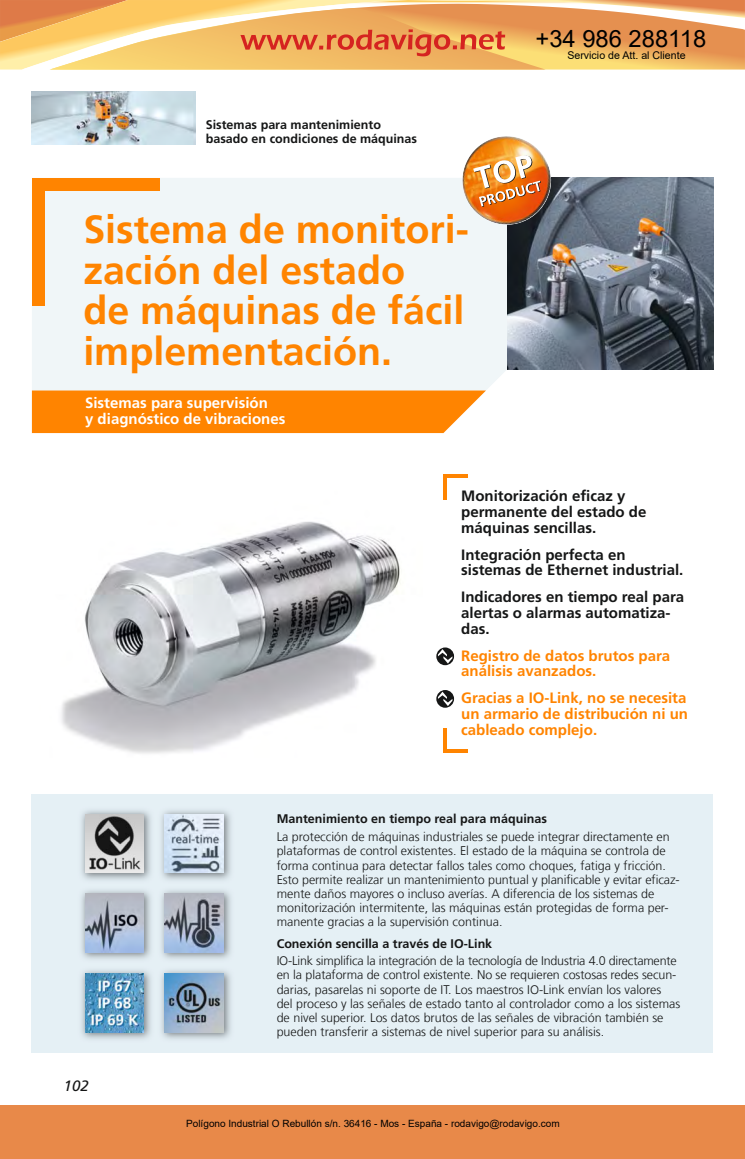
<style>
.page{position:relative;width:745px;height:1159px;background:#fff}
.page>*{position:absolute;margin:0;border:0;box-sizing:border-box;transform-origin:0 0}
.t1{font:700 39.38px/40.8px "Frutiger LT Com";color:#ff8400}
.t2{font:23.75px "Arial";color:#000}
.t3{font:700 15px/16px "Frutiger LT Com";color:#151616}
.t4{font:700 15px/16px "Frutiger LT Com";color:#ff8400}
.t5{font:700 15px/16px "Frutiger LT Com";color:#fff}
.t6{font:italic 15px "Frutiger LT Com";color:#151616}
.t7{font:300 12.5px/14.1px "Frutiger LT Com";color:#151616}
.t8{font:700 12.5px/14.1px "Frutiger LT Com";color:#151616}
.t9{font:10.62px "Arial";color:#000}
.t10{font:10px "Arial";color:#000}
</style>
<div class="page">
<img style="left:32px;top:91px;width:163px;height:53px">
<img style="left:32px;top:433px;width:390px;height:321px">
<div style="left:32px;top:794px;width:680px;height:259px;background:#e5f0f5"></div>
<div style="left:32px;top:178px;width:475px;height:214px;background:#f0f6f8"></div>
<img style="left:507px;top:178px;width:205px;height:191px">
<div style="left:32px;top:390px;width:453px;height:43px;background:#ff8400"></div>
<div style="left:32px;top:178px;width:127px;height:12px;background:#ff8400"></div>
<div style="left:32px;top:178px;width:12px;height:127px;background:#ff8400"></div>
<img style="left:81px;top:810px;width:150px;height:229px">
<img style="left:85px;top:814px;width:59px;height:58px">
<img style="left:157px;top:810px;width:1px;height:229px">
<img style="left:165px;top:814px;width:58px;height:58px">
<img style="left:85px;top:894px;width:59px;height:58px">
<img style="left:158px;top:885px;width:73px;height:1px">
<img style="left:165px;top:894px;width:58px;height:58px">
<img style="left:85px;top:973px;width:59px;height:59px">
<img style="left:158px;top:965px;width:73px;height:1px">
<img style="left:165px;top:973px;width:58px;height:59px">
<hr style="left:443px;top:475px;width:25px;height:3px;background:#ff8400">
<hr style="left:443px;top:475px;width:3px;height:24px;background:#ff8400">
<hr style="left:443px;top:749px;width:25px;height:4px;background:#ff8400">
<hr style="left:443px;top:728px;width:3px;height:25px;background:#ff8400">
<img style="left:457px;top:136px;width:98px;height:93px">
<svg style="left:436px;top:690px;width:18px;height:18px"></svg>
<svg style="left:437px;top:691px;width:15px;height:15px"></svg>
<svg style="left:436px;top:647px;width:18px;height:18px"></svg>
<svg style="left:437px;top:649px;width:15px;height:14px"></svg>
<div style="left:0;top:1105px;width:744px;height:54px;background:#e88949"></div>
<svg style="left:0;top:0;width:744px;height:70px;background:#f0b66e"></svg>
<h2 class="t2" style="left:535px;top:22px;width:172px">+34 986 288118</h2>
<p class="t8" style="left:206px;top:119px;width:213px">Sistemas para mantenimiento basado en condiciones de máquinas</p>
<h1 class="t1" style="left:83px;top:212px;width:387px">Sistema de monitori&shy;zación del estado<br>de máquinas de fácil implementación.</h1>
<p class="t5" style="left:85px;top:395px;width:202px">Sistemas para supervisión<br>y diagnóstico de vibraciones</p>
<p class="t9" style="left:567px;top:48px;width:120px">Servicio de Att. al Cliente</p>
<p class="t3" style="left:461px;top:489px;width:187px">Monitorización eficaz y permanente del estado de máquinas sencillas.</p>
<p class="t3" style="left:461px;top:547px;width:223px">Integración perfecta en sistemas de Ethernet industrial.</p>
<p class="t3" style="left:461px;top:590px;width:224px">Indicadores en tiempo real para alertas o alarmas automatiza&shy;das.</p>
<p class="t4" style="left:461px;top:648px;width:210px">Registro de datos brutos para análisis avanzados.</p>
<p class="t4" style="left:461px;top:691px;width:228px;text-align:justify">Gracias a IO-Link, no se necesita un armario de distribución ni un cableado complejo.</p>
<p class="t6" style="left:64px;top:1077px;width:27px">102</p>
<p class="t8" style="left:276px;top:813px;width:271px">Mantenimiento en tiempo real para máquinas</p>
<p class="t7" style="left:276px;top:830px;width:404px">La protección de máquinas industriales se puede integrar directamente en plataformas de control existentes. El estado de la máquina se controla de forma continua para detectar fallos tales como choques, fatiga y fricción.<br>Esto permite realizar un mantenimiento puntual y planificable y evitar eficaz - mente daños mayores o incluso averías. A diferencia de los sistemas de monitorización intermitente, las máquinas están protegidas de forma per&shy;manente gracias a la supervisión continua.</p>
<p class="t8" style="left:276px;top:937px;width:217px">Conexión sencilla a través de IO-Link</p>
<p class="t7" style="left:276px;top:954px;width:405px">IO-Link simplifica la integración de la tecnología de Industria 4.0 directamente en la plataforma de control existente. No se requieren costosas redes secun&shy;darias, pasarelas ni soporte de IT. Los maestros IO-Link envían los valores del proceso y las señales de estado tanto al controlador como a los sistemas de nivel superior. Los datos brutos de las señales de vibración también se pueden transferir a sistemas de nivel superior para su análisis.</p>
<p class="t10" style="left:186px;top:1117px;width:375px">Polígono Industrial O Rebullón s/n. 36416 - Mos - España - rodavigo@rodavigo.com</p>
</div>
